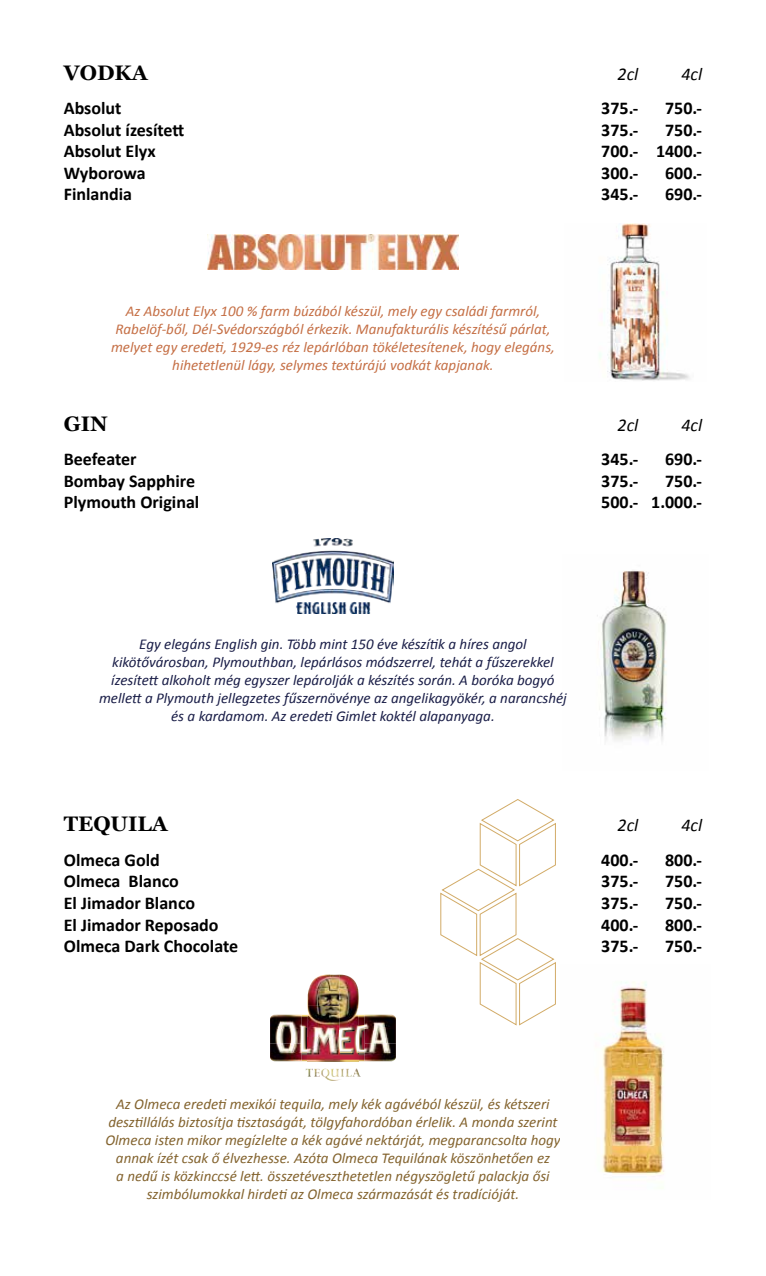
<style>
.page{position:relative;width:766px;height:1276px;background:#fff}
.page>*{position:absolute;margin:0;border:0;box-sizing:border-box;transform-origin:0 0}
.t1{font:700 21px "Georgia";color:#000}
.t2{font:700 18px "Calibri";color:#000}
.t3{font:italic 18px "Calibri";color:#000}
.t4{font:italic 15px/18px "Calibri";color:#83632e;text-align:center}
.t5{font:italic 15px/18px "Calibri";color:#191d47;text-align:center}
.t6{font:italic 15px/18px "Calibri";color:#c56f45;text-align:center}
</style>
<div class="page">
<img style="left:599px;top:224px;width:91px;height:157px">
<img style="left:208px;top:235px;width:250px;height:34px">
<img style="left:597px;top:570px;width:70px;height:171px">
<img style="left:272px;top:538px;width:121px;height:76px">
<img style="left:339px;top:974px;width:19px;height:87px">
<img style="left:358px;top:989px;width:6px;height:72px">
<img style="left:301px;top:994px;width:7px;height:67px">
<img style="left:308px;top:1006px;width:31px;height:55px">
<img style="left:270px;top:1014px;width:31px;height:47px">
<img style="left:364px;top:1014px;width:32px;height:47px">
<img style="left:321px;top:1068px;width:39px;height:8px">
<img style="left:601px;top:981px;width:63px;height:194px">
<svg style="left:440px;top:799px;width:116px;height:227px"></svg>
<h1 class="t1" style="left:64px;top:59px;width:85px">VODKA</h1>
<p class="t3" style="left:617px;top:61px;width:22px">2cl</p>
<p class="t3" style="left:681px;top:61px;width:22px">4cl</p>
<p class="t2" style="left:64px;top:97px;width:59px">Absolut</p>
<p class="t2" style="left:601px;top:97px;width:38px">375.-</p>
<p class="t2" style="left:665px;top:97px;width:38px">750.-</p>
<p class="t2" style="left:64px;top:118px;width:122px">Absolut ízesített</p>
<p class="t2" style="left:601px;top:118px;width:38px">375.-</p>
<p class="t2" style="left:665px;top:118px;width:38px">750.-</p>
<p class="t2" style="left:64px;top:140px;width:93px">Absolut Elyx</p>
<p class="t2" style="left:601px;top:140px;width:102px">700.- 1400.-</p>
<p class="t2" style="left:64px;top:161px;width:83px">Wyborowa</p>
<p class="t2" style="left:601px;top:161px;width:38px">300.-</p>
<p class="t2" style="left:665px;top:161px;width:38px">600.-</p>
<p class="t2" style="left:64px;top:183px;width:70px">Finlandia</p>
<p class="t2" style="left:601px;top:183px;width:38px">345.-</p>
<p class="t2" style="left:665px;top:183px;width:38px">690.-</p>
<p class="t6" style="left:111px;top:301px;width:445px">Az Absolut Elyx 100 % farm búzából készül, mely egy családi farmról, Rabelöf-ből, Dél-Svédországból érkezik. Manufakturális készítésű párlat, melyet egy eredeti, 1929-es réz lepárlóban tökéletesítenek, hogy elegáns, hihetetlenül lágy, selymes textúrájú vodkát kapjanak.</p>
<h1 class="t1" style="left:64px;top:410px;width:45px">GIN</h1>
<p class="t3" style="left:617px;top:412px;width:22px">2cl</p>
<p class="t3" style="left:681px;top:412px;width:22px">4cl</p>
<p class="t2" style="left:64px;top:447px;width:74px">Beefeater</p>
<p class="t2" style="left:601px;top:447px;width:38px">345.-</p>
<p class="t2" style="left:665px;top:447px;width:38px">690.-</p>
<p class="t2" style="left:64px;top:469px;width:133px">Bombay Sapphire</p>
<p class="t2" style="left:601px;top:469px;width:38px">375.-</p>
<p class="t2" style="left:665px;top:469px;width:38px">750.-</p>
<p class="t2" style="left:64px;top:491px;width:137px">Plymouth Original</p>
<p class="t2" style="left:601px;top:491px;width:102px">500.- 1.000.-</p>
<p class="t5" style="left:99px;top:634px;width:469px">Egy elegáns English gin. Több mint 150 éve készítik a híres angol kikötővárosban, Plymouthban, lepárlásos módszerrel, tehát a fűszerekkel ízesített alkoholt még egyszer lepárolják a készítés során. A boróka bogyó mellett a Plymouth jellegzetes fűszernövénye az angelikagyökér, a narancshéj és a kardamom. Az eredeti Gimlet koktél alapanyaga.</p>
<h1 class="t1" style="left:64px;top:810px;width:105px">TEQUILA</h1>
<p class="t3" style="left:617px;top:813px;width:22px">2cl</p>
<p class="t3" style="left:681px;top:813px;width:22px">4cl</p>
<p class="t2" style="left:64px;top:848px;width:97px">Olmeca Gold</p>
<p class="t2" style="left:601px;top:848px;width:38px">400.-</p>
<p class="t2" style="left:665px;top:848px;width:38px">800.-</p>
<p class="t2" style="left:64px;top:870px;width:116px">Olmeca Blanco</p>
<p class="t2" style="left:601px;top:870px;width:38px">375.-</p>
<p class="t2" style="left:665px;top:870px;width:38px">750.-</p>
<p class="t2" style="left:64px;top:891px;width:133px">El Jimador Blanco</p>
<p class="t2" style="left:601px;top:891px;width:38px">375.-</p>
<p class="t2" style="left:665px;top:891px;width:38px">750.-</p>
<p class="t2" style="left:64px;top:913px;width:156px">El Jimador Reposado</p>
<p class="t2" style="left:601px;top:913px;width:38px">400.-</p>
<p class="t2" style="left:665px;top:913px;width:38px">800.-</p>
<p class="t2" style="left:64px;top:934px;width:176px">Olmeca Dark Chocolate</p>
<p class="t2" style="left:601px;top:934px;width:38px">375.-</p>
<p class="t2" style="left:665px;top:934px;width:38px">750.-</p>
<p class="t4" style="left:105px;top:1094px;width:456px">Az Olmeca eredeti mexikói tequila, mely kék agávéból készül, és kétszeri desztillálás biztosítja tisztaságát, tölgyfahordóban érlelik. A monda szerint Olmeca isten mikor megízlelte a kék agávé nektárját, megparancsolta hogy annak ízét csak ő élvezhesse. Azóta Olmeca Tequilának köszönhetően ez<br>a nedű is közkinccsé lett. összetéveszthetetlen négyszögletű palackja ősi szimbólumokkal hirdeti az Olmeca származását és tradícióját.</p>
</div>
